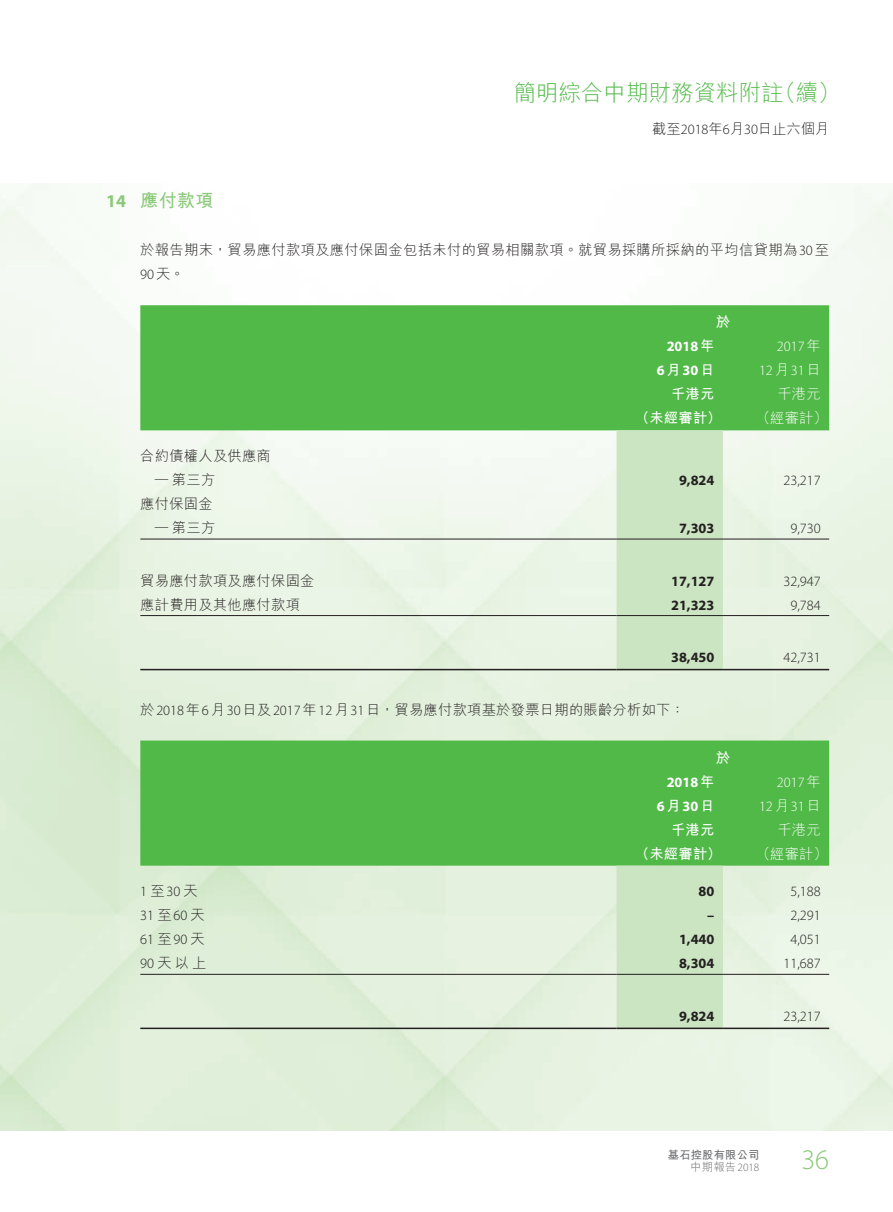
<style>
.page{position:relative;width:893px;height:1212px;background:#fff}
.page>*{position:absolute;margin:0;border:0;box-sizing:border-box;transform-origin:0 0}
.t1{font:300 28.5px "Myriad Pro";color:#8ac978}
.t2{font:300 22.5px "M Hei HK";color:#51b948}
._01_H1{font:700 18px "M Hei HK";color:#8ac978}
._01_H1-2{font:700 18px "Myriad Pro";color:#8ac978}
._00_txt{font:300 14.25px/24px "M Hei HK";letter-spacing:.025em;color:#231f20}
._50_Table_txt{font:300 14.25px "Myriad Pro";color:#231f20}
._50_Table_txt-2{font:300 14.25px "M Hei HK";letter-spacing:.02em;color:#231f20}
._50_Table_txt-3{font:700 14.25px "Myriad Pro";color:#231f20}
._50_Table_txt-4{font:300 14.25px "Myriad Pro";color:#fff}
._50_Table_txt-5{font:700 14.25px "M Hei HK";letter-spacing:.02em;color:#fff}
._50_Table_txt-6{font:700 14.25px "Myriad Pro";color:#fff}
._00_txt-2{font:300 14.25px "M Hei HK";color:#231f20}
._50_Table_txt-7{font:300 14.25px "M Hei HK";letter-spacing:.02em;color:#fff}
.t3{font:700 11.25px "M Hei HK";letter-spacing:.02em;color:#6c6d70}
.t4{font:300 11.25px "M Hei HK";color:#6c6d70}
.s1{font-family:"Myriad Pro"}
.s2{font-family:"M Hei HK"}
</style>
<div class="page">
<div style="left:140px;top:305px;width:689px;height:125px;background:#51b948"></div>
<div style="left:617px;top:430px;width:106px;height:239px;background:#cbe4c1"></div>
<hr style="left:140px;top:539px;width:477px;height:1px;background:#231f20">
<hr style="left:617px;top:539px;width:106px;height:1px;background:#231f20">
<hr style="left:723px;top:539px;width:106px;height:1px;background:#231f20">
<hr style="left:140px;top:615px;width:477px;height:1px;background:#231f20">
<hr style="left:617px;top:615px;width:106px;height:1px;background:#231f20">
<hr style="left:723px;top:615px;width:106px;height:1px;background:#231f20">
<hr style="left:140px;top:669px;width:477px;height:1px;background:#231f20">
<hr style="left:617px;top:669px;width:106px;height:1px;background:#231f20">
<hr style="left:723px;top:669px;width:106px;height:1px;background:#231f20">
<div style="left:140px;top:740px;width:689px;height:126px;background:#51b948"></div>
<div style="left:617px;top:866px;width:106px;height:161px;background:#cbe4c1"></div>
<hr style="left:140px;top:974px;width:477px;height:1px;background:#231f20">
<hr style="left:617px;top:974px;width:106px;height:1px;background:#231f20">
<hr style="left:723px;top:974px;width:106px;height:1px;background:#231f20">
<hr style="left:140px;top:1027px;width:477px;height:2px;background:#231f20">
<hr style="left:617px;top:1027px;width:106px;height:2px;background:#231f20">
<hr style="left:723px;top:1027px;width:106px;height:2px;background:#231f20">
<h2 class="t2" style="left:774px;top:81px;width:68px">（續(</h2>
<h2 class="t2" style="left:514px;top:81px;width:271px">簡明綜合中期財務資料附註</h2>
<p class="_00_txt-2" style="left:652px;top:122px;width:178px">截至<span class="s1">2018</span>年月<span class="s1">6 30</span>日止六個月</p>
<p class="_01_H1-2" style="left:106px;top:190px;width:21px">14</p>
<p class="_01_H1" style="left:140px;top:188px;width:75px">應付款項</p>
<p class="_00_txt" style="left:140px;top:238px;width:690px">於報告期末，貿易應付款項及應付保固金包括未付的貿易相關款項。就貿易採購所採納的平均信貸期為<span class="s1">30</span>至<br><span class="s1">90</span>天。</p>
<p class="_50_Table_txt-5" style="left:716px;top:312px;width:16px">於</p>
<p class="_50_Table_txt-4" style="left:777px;top:338px;width:45px">2017 <span class="s2">年</span></p>
<p class="_50_Table_txt-6" style="left:667px;top:337px;width:49px">2018<span class="s2">年</span></p>
<p class="_50_Table_txt-6" style="left:657px;top:361px;width:59px">6<span class="s2">月</span>30<span class="s2">日</span></p>
<p class="_50_Table_txt-4" style="left:759px;top:362px;width:63px">12<span class="s2">月</span>31<span class="s2">日</span></p>
<p class="_50_Table_txt-5" style="left:671px;top:384px;width:45px">千港元</p>
<p class="_50_Table_txt-7" style="left:777px;top:387px;width:45px">千港元</p>
<p class="_50_Table_txt-5" style="left:635px;top:408px;width:88px">（未經審計）</p>
<p class="_50_Table_txt-7" style="left:756px;top:411px;width:73px">（經審計(</p>
<p class="_50_Table_txt-2" style="left:140px;top:449px;width:132px">合約債權人及供應商</p>
<p class="_50_Table_txt-2" style="left:172px;top:473px;width:45px">第三方</p>
<p class="_50_Table_txt" style="left:155px;top:470px;width:16px">—</p>
<p class="_50_Table_txt-2" style="left:140px;top:497px;width:74px">應付保固金</p>
<p class="_50_Table_txt-3" style="left:679px;top:471px;width:37px">9,824</p>
<p class="_50_Table_txt" style="left:783px;top:472px;width:39px">23,217</p>
<p class="_50_Table_txt-2" style="left:172px;top:521px;width:45px">第三方</p>
<p class="_50_Table_txt" style="left:155px;top:518px;width:16px">—</p>
<p class="_50_Table_txt-3" style="left:679px;top:519px;width:37px">7,303</p>
<p class="_50_Table_txt" style="left:790px;top:520px;width:32px">9,730</p>
<p class="_50_Table_txt-2" style="left:140px;top:573px;width:176px">貿易應付款項及應付保固金</p>
<p class="_50_Table_txt-2" style="left:140px;top:597px;width:161px">應計費用及其他應付款項</p>
<p class="_50_Table_txt-3" style="left:671px;top:571px;width:45px">17,127</p>
<p class="_50_Table_txt-3" style="left:671px;top:595px;width:45px">21,323</p>
<p class="_50_Table_txt" style="left:783px;top:572px;width:39px">32,947</p>
<p class="_50_Table_txt" style="left:790px;top:596px;width:32px">9,784</p>
<p class="_50_Table_txt-3" style="left:671px;top:648px;width:45px">38,450</p>
<p class="_00_txt" style="left:140px;top:697px;width:546px">於<span class="s1">2018</span>年<span class="s1">6</span>月<span class="s1">30</span>日及<span class="s1">2017</span>年<span class="s1">12</span>月<span class="s1">31</span>日，貿易應付款項基於發票日期的賬齡分析如下：</p>
<p class="_50_Table_txt" style="left:783px;top:649px;width:39px">42,731</p>
<p class="_50_Table_txt-5" style="left:716px;top:747px;width:16px">於</p>
<p class="_50_Table_txt-6" style="left:667px;top:773px;width:49px">2018<span class="s2">年</span></p>
<p class="_50_Table_txt-4" style="left:777px;top:773px;width:45px">2017 <span class="s2">年</span></p>
<p class="_50_Table_txt-6" style="left:657px;top:797px;width:59px">6<span class="s2">月</span>30<span class="s2">日</span></p>
<p class="_50_Table_txt-4" style="left:759px;top:797px;width:63px">12<span class="s2">月</span>31<span class="s2">日</span></p>
<p class="_50_Table_txt-5" style="left:671px;top:819px;width:45px">千港元</p>
<p class="_50_Table_txt-7" style="left:777px;top:822px;width:45px">千港元</p>
<p class="_50_Table_txt-5" style="left:635px;top:843px;width:88px">（未經審計）</p>
<p class="_50_Table_txt-7" style="left:756px;top:846px;width:73px">（經審計(</p>
<p class="_50_Table_txt" style="left:140px;top:883px;width:59px">1<span class="s2">至</span>30<span class="s2">天</span></p>
<p class="_50_Table_txt-3" style="left:699px;top:882px;width:17px">80</p>
<p class="_50_Table_txt" style="left:790px;top:883px;width:32px">5,188</p>
<p class="_50_Table_txt" style="left:140px;top:907px;width:66px">31<span class="s2">至</span>60<span class="s2">天</span></p>
<p class="_50_Table_txt-3" style="left:707px;top:906px;width:9px">–</p>
<p class="_50_Table_txt" style="left:790px;top:907px;width:32px">2,291</p>
<p class="_50_Table_txt" style="left:140px;top:931px;width:66px">61<span class="s2">至</span>90<span class="s2">天</span></p>
<p class="_50_Table_txt-3" style="left:679px;top:930px;width:37px">1,440</p>
<p class="_50_Table_txt" style="left:790px;top:931px;width:32px">4,051</p>
<p class="_50_Table_txt-2" style="left:140px;top:956px;width:68px"><span class="s1">90</span>天以上</p>
<p class="_50_Table_txt-3" style="left:679px;top:954px;width:37px">8,304</p>
<p class="_50_Table_txt" style="left:783px;top:955px;width:39px">11,687</p>
<p class="_50_Table_txt-3" style="left:679px;top:1007px;width:37px">9,824</p>
<p class="_50_Table_txt" style="left:783px;top:1007px;width:39px">23,217</p>
<p class="t3" style="left:668px;top:1146px;width:93px">基石控股有限公司</p>
<h1 class="t1" style="left:801px;top:1142px;width:29px">36</h1>
<p class="t4" style="left:690px;top:1161px;width:71px">中期報告<span class="s1">2018</span></p>
</div>
